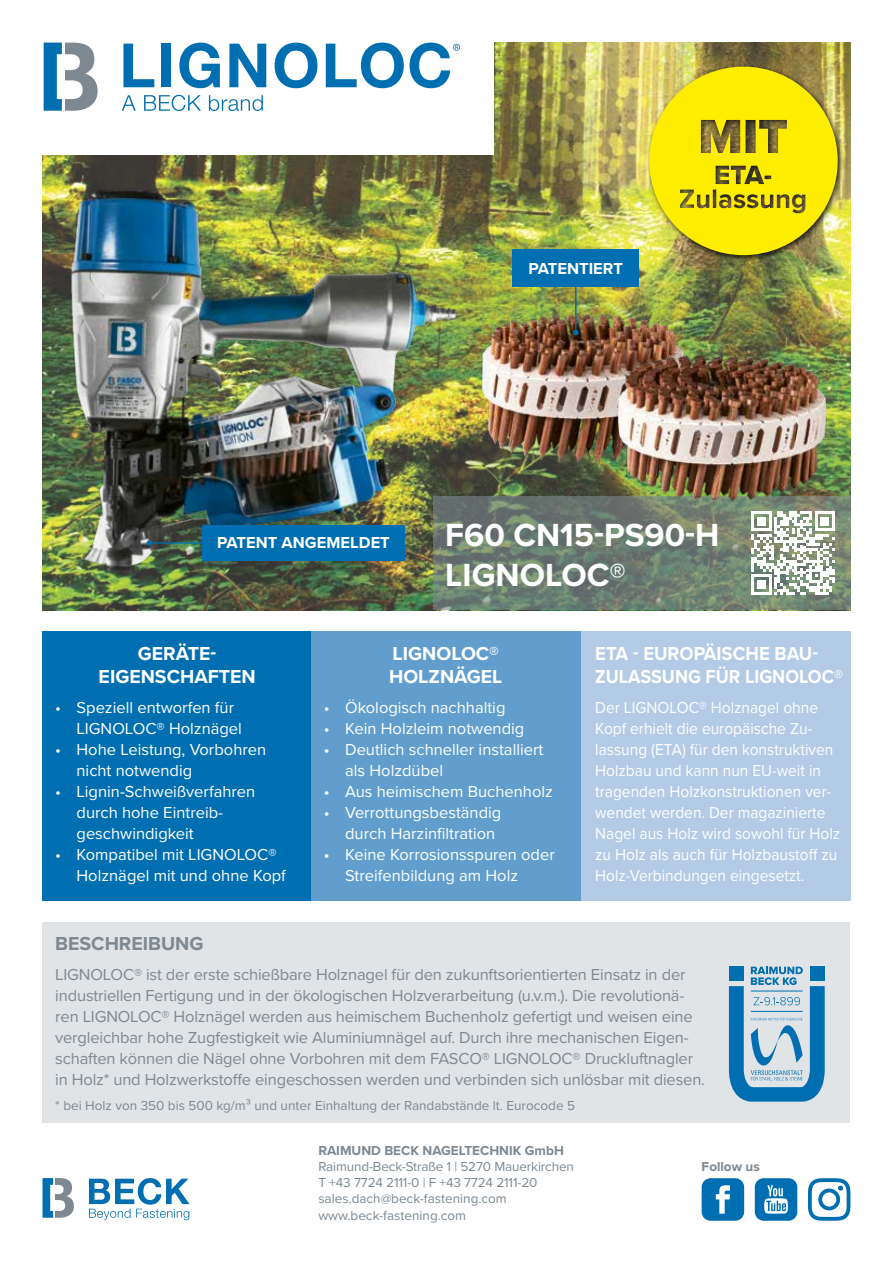
<style>
.page{position:relative;width:893px;height:1263px;background:#fff}
.page>*{position:absolute;margin:0;border:0;box-sizing:border-box;transform-origin:0 0}
.t1{font:700 33.15px/39.8px "Proxima Nova";color:#fff}
.t2{font:700 19.5px/23.4px "Proxima Nova";color:#fff;scale:.95 1}
.t3{font:700 19.5px/23.4px "Proxima Nova";color:#fff;text-align:center}
.t4{font:700 19.5px "Proxima Nova";color:#7d8890}
.t5{font:16.5px/21px "Proxima Nova";letter-spacing:-.01em;color:#7d8890}
.t6{font:16.5px/21px "Proxima Nova";color:#fff}
.t7{font:16.5px/21px "Proxima Nova";color:#fff;scale:.94 1}
.t8{font:700 16.5px "Proxima Nova";color:#fff}
.t9{font:13.5px/16.2px "Proxima Nova";color:#7d8890}
.t10{font:700 13.5px "Proxima Nova";color:#7d8890}
</style>
<div class="page">
<img style="left:43px;top:43px;width:807px;height:567px">
<div style="left:43px;top:631px;width:269px;height:270px;background:#006fb1"></div>
<div style="left:43px;top:922px;width:807px;height:201px;background:#e1e4e7"></div>
<div style="left:312px;top:631px;width:269px;height:270px;background:#629ecd"></div>
<div style="left:581px;top:631px;width:269px;height:270px;background:#b3cbe6"></div>
<svg style="left:89px;top:1178px;width:100px;height:42px"></svg>
<svg style="left:43px;top:1178px;width:31px;height:40px"></svg>
<div style="left:0;top:0;width:494px;height:154px;background:#fff"></div>
<svg style="left:122px;top:95px;width:14px;height:16px"></svg>
<svg style="left:144px;top:95px;width:57px;height:16px"></svg>
<svg style="left:209px;top:95px;width:54px;height:16px"></svg>
<svg style="left:123px;top:44px;width:31px;height:43px"></svg>
<div style="left:161px;top:44px;width:10px;height:43px;background:#006fb1"></div>
<svg style="left:179px;top:43px;width:41px;height:45px"></svg>
<svg style="left:229px;top:44px;width:37px;height:43px"></svg>
<svg style="left:275px;top:43px;width:42px;height:45px"></svg>
<svg style="left:326px;top:43px;width:78px;height:45px"></svg>
<svg style="left:410px;top:43px;width:50px;height:45px"></svg>
<svg style="left:44px;top:43px;width:54px;height:68px"></svg>
<svg style="left:702px;top:1178px;width:42px;height:43px;background:#2a86bd"></svg>
<svg style="left:755px;top:1178px;width:42px;height:43px;background:#398fc2"></svg>
<svg style="left:808px;top:1178px;width:42px;height:43px"></svg>
<svg style="left:432px;top:496px;width:418px;height:114px;background:#6e7e71"></svg>
<svg style="left:751px;top:511px;width:84px;height:83px"></svg>
<img style="left:59px;top:182px;width:405px;height:399px">
<img style="left:472px;top:303px;width:222px;height:165px">
<img style="left:595px;top:335px;width:238px;height:190px">
<hr style="left:575px;top:281px;width:1px;height:52px;background:#006fb1">
<svg style="left:573px;top:330px;width:6px;height:5px"></svg>
<div style="left:512px;top:249px;width:127px;height:38px;background:#006fb1"></div>
<div style="left:729px;top:966px;width:15px;height:15px;background:#006fb1"></div>
<div style="left:810px;top:966px;width:15px;height:15px;background:#006fb1"></div>
<svg style="left:729px;top:967px;width:96px;height:134px"></svg>
<hr style="left:751px;top:1011px;width:52px;height:1px;background:#006fb1">
<hr style="left:751px;top:991px;width:52px;height:1px;background:#006fb1">
<hr style="left:149px;top:542px;width:92px;height:2px;background:#006fb1">
<svg style="left:147px;top:540px;width:5px;height:5px"></svg>
<div style="left:202px;top:525px;width:203px;height:35px;background:#006fb1"></div>
<div style="left:646px;top:64px;width:199px;height:198px;background:#000;opacity:.75"></div>
<img style="left:649px;top:67px;width:189px;height:188px">
<p class="t8" style="left:529px;top:256px;width:96px">PATENTIERT</p>
<p class="t8" style="left:217px;top:531px;width:174px">PATENT ANGEMELDET</p>
<h1 class="t1" style="left:445px;top:515px;width:276px">F60 CN15-PS90-H<br>LIGNOLOC®</h1>
<p class="t3" style="left:99px;top:641px;width:159px">GERÄTE-<br>EIGENSCHAFTEN</p>
<p class="t6" style="left:77px;top:696px;width:167px;text-indent:-21px">• Speziell entworfen für<br>LIGNOLOC® Holznägel</p>
<p class="t6" style="left:77px;top:738px;width:191px;text-indent:-21px">• Hohe Leistung, Vorbohren nicht notwendig</p>
<p class="t6" style="left:77px;top:780px;width:180px;text-indent:-21px">• Lignin-Schweißverfahren durch hohe Eintreib&shy;geschwindigkeit</p>
<p class="t6" style="left:77px;top:843px;width:211px;text-indent:-21px">• Kompatibel mit LIGNOLOC®<br>Holznägel mit und ohne Kopf</p>
<p class="t3" style="left:389px;top:641px;width:115px;text-align:left">LIGNOLOC®<br>HOLZNÄGEL</p>
<p class="t6" style="left:324px;top:696px;width:183px">• Ökologisch nachhaltig</p>
<p class="t6" style="left:324px;top:717px;width:202px">• Kein Holzleim notwendig</p>
<p class="t6" style="left:345px;top:738px;width:200px;text-indent:-21px">• Deutlich schneller installiert als Holzdübel</p>
<p class="t6" style="left:324px;top:780px;width:231px">• Aus heimischem Buchenholz</p>
<p class="t6" style="left:345px;top:801px;width:158px;text-indent:-21px">• Verrottungsbeständig durch Harzinfiltration</p>
<p class="t6" style="left:345px;top:843px;width:211px;text-indent:-21px">• Keine Korrosionsspuren oder<br>Streifenbildung am Holz</p>
<p class="t2" style="left:595px;top:641px;width:262px">ETA - EUROPÄISCHE BAU-<br>ZULASSUNG FÜR LIGNOLOC®</p>
<p class="t7" style="left:595px;top:696px;width:262px">Der LIGNOLOC® Holznagel ohne Kopf erhielt die europäische Zu&shy;lassung (ETA) für den konstruktiven Holzbau und kann nun EU-weit in tragenden Holzkonstruktionen ver&shy;wendet werden. Der magazinierte Nagel aus Holz wird sowohl für Holz zu Holz als auch für Holzbaustoff zu Holz-Verbindungen eingesetzt.</p>
<p class="t4" style="left:55px;top:929px;width:150px">BESCHREIBUNG</p>
<p class="t5" style="left:55px;top:963px;width:651px">LIGNOLOC® ist der erste schießbare Holznagel für den zukunftsorientierten Einsatz in der industriellen Fertigung und in der ökologischen Holzverarbeitung (u.v.m.). Die revolutionä&shy;ren LIGNOLOC® Holznägel werden aus heimischem Buchenholz gefertigt und weisen eine vergleichbar hohe Zugfestigkeit wie Aluminiumnägel auf. Durch ihre mechanischen Eigen&shy;schaften können die Nägel ohne Vorbohren mit dem FASCO® LIGNOLOC® Druckluftnagler in Holz* und Holzwerkstoffe eingeschossen werden und verbinden sich unlösbar mit diesen.</p>
<p class="t9" style="left:55px;top:1097px;width:521px">* bei Holz von 350 bis 500 kg/m³ und unter Einhaltung der Randabstände lt. Eurocode 5</p>
<p class="t10" style="left:318px;top:1140px;width:247px">RAIMUND BECK NAGELTECHNIK GmbH</p>
<p class="t9" style="left:318px;top:1158px;width:257px">Raimund-Beck-Straße 1 | 5270 Mauerkirchen T +43 7724 2111-0 | F +43 7724 2111-20 sales.dach@beck-fastening.com www.beck-fastening.com</p>
<p class="t10" style="left:702px;top:1157px;width:60px">Follow us</p>
</div>
